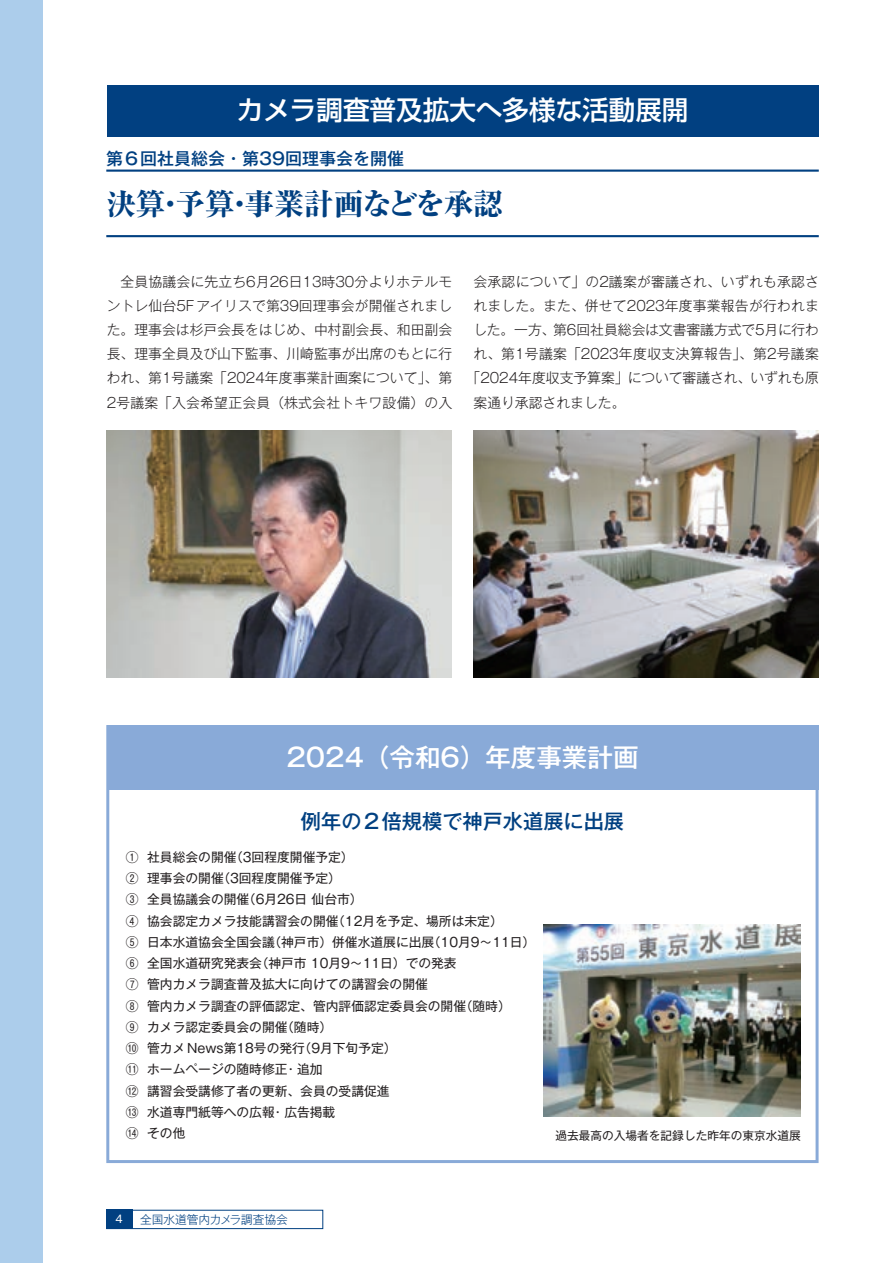
<style>
.page{position:relative;width:893px;height:1263px;background:#fff}
.page>*{position:absolute;margin:0;border:0;box-sizing:border-box;transform-origin:0 0}
.t1{font:800 29.7px "Ryumin Pro";color:#014081}
.t2{font:500 26.55px "Shin Go Pro";color:#fff}
.t3{font:500 25.5px "Gothic MB101 Pro";color:#fff}
.t4{font:500 20.25px "Gothic MB101 Pro";color:#014081}
.t5{font:500 16.95px "Gothic MB101 Pro";color:#014081}
.t6{font:300 13.8px/24.2px "Gothic MB101 Pro";letter-spacing:.005em;color:#231f20;text-align:justify}
.t7{font:300 13.8px "Gothic MB101 Pro";letter-spacing:.03em;color:#231f20}
.t8{font:12.75px/21.3px "Gothic MB101 Pro";color:#231f20}
.t9{font:11.7px "Gothic MB101 Pro";color:#231f20}
.t10{font:300 11.7px "Gothic MB101 Pro";color:#014081}
.t11{font:10.65px "Gothic MB101 Pro";color:#fff}
</style>
<div class="page">
<div style="left:106px;top:1210px;width:217px;height:19px;border:1px solid #014081"></div>
<div style="left:106px;top:1210px;width:27px;height:19px;background:#014081"></div>
<div style="left:0;top:0;width:43px;height:1263px;background:#accdeb"></div>
<div style="left:107px;top:85px;width:712px;height:51px;background:#014081"></div>
<div style="left:107px;top:725px;width:711px;height:64px;background:#89aad8"></div>
<hr style="left:106px;top:235px;width:713px;height:2px;background:#014081">
<hr style="left:106px;top:170px;width:713px;height:2px;background:#014081">
<img style="left:107px;top:430px;width:345px;height:247px">
<img style="left:473px;top:430px;width:345px;height:247px">
<img style="left:543px;top:925px;width:258px;height:192px">
<h2 class="t2" style="left:237px;top:88px;width:453px">カメラ調査普及拡大へ多様な活動展開</h2>
<h3 class="t5" style="left:106px;top:144px;width:299px">第６回社員総会・第39回理事会を開催</h3>
<h1 class="t1" style="left:106px;top:180px;width:398px">決算・予算・事業計画などを承認</h1>
<p class="t6" style="left:107px;top:267px;width:347px;text-indent:14px">全員協議会に先立ち6月26日13時30分よりホテルモントレ仙台5Fアイリスで第39回理事会が開催されました。理事会は杉戸会長をはじめ、中村副会長、和田副会長、理事全員及び山下監事、川崎監事が出席のもとに行われ、第1号議案「2024年度事業計画案について」、第2号議案「入会希望正会員（株式会社トキワ設備）の入</p>
<p class="t6" style="left:473px;top:267px;width:347px">会承認について」の2議案が審議され、いずれも承認さ</p>
<p class="t6" style="left:473px;top:292px;width:347px">れました。また、併せて2023年度事業報告が行われま</p>
<p class="t6" style="left:473px;top:316px;width:347px">した。一方、第6回社員総会は文書審議方式で5月に行わ</p>
<p class="t7" style="left:473px;top:342px;width:347px">れ、第1号議案「2023年度収支決算報告」、第2号議案</p>
<p class="t6" style="left:467px;top:364px;width:354px">「2024年度収支予算案」について審議され、いずれも原</p>
<p class="t6" style="left:473px;top:388px;width:154px">案通り承認されました。</p>
<h3 class="t3" style="left:287px;top:736px;width:353px">2024（令和6）年度事業計画</h3>
<h3 class="t4" style="left:301px;top:804px;width:325px">例年の２倍規模で神戸水道展に出展</h3>
<p class="t8" style="left:126px;top:844px;width:411px">① 社員総会の開催（3回程度開催予定）<br>② 理事会の開催（3回程度開催予定）<br>③ 全員協議会の開催（6月26日仙台市）<br>④ 協会認定カメラ技能講習会の開催（12月を予定、場所は未定）<br>⑤ 日本水道協会全国会議（神戸市）併催水道展に出展（10月9～ 11日）<br>⑥ 全国水道研究発表会（神戸市 10月9～ 11日）での発表<br>⑦ 管内カメラ調査普及拡大に向けての講習会の開催<br>⑧ 管内カメラ調査の評価認定、管内評価認定委員会の開催（随時）<br>⑨ カメラ認定委員会の開催（随時）<br>⑩ 管カメNews第18号の発行（9月下旬予定）<br>⑪ ホームページの随時修正・追加<br>⑫ 講習会受講修了者の更新、会員の受講促進<br>⑬ 水道専門紙等への広報・広告掲載<br>⑭ その他</p>
<p class="t9" style="left:555px;top:1125px;width:247px">過去最高の入場者を記録した昨年の東京水道展</p>
<p class="t11" style="left:115px;top:1210px;width:9px">4</p>
<p class="t10" style="left:140px;top:1210px;width:149px">全国水道管内カメラ調査協会</p>
</div>
